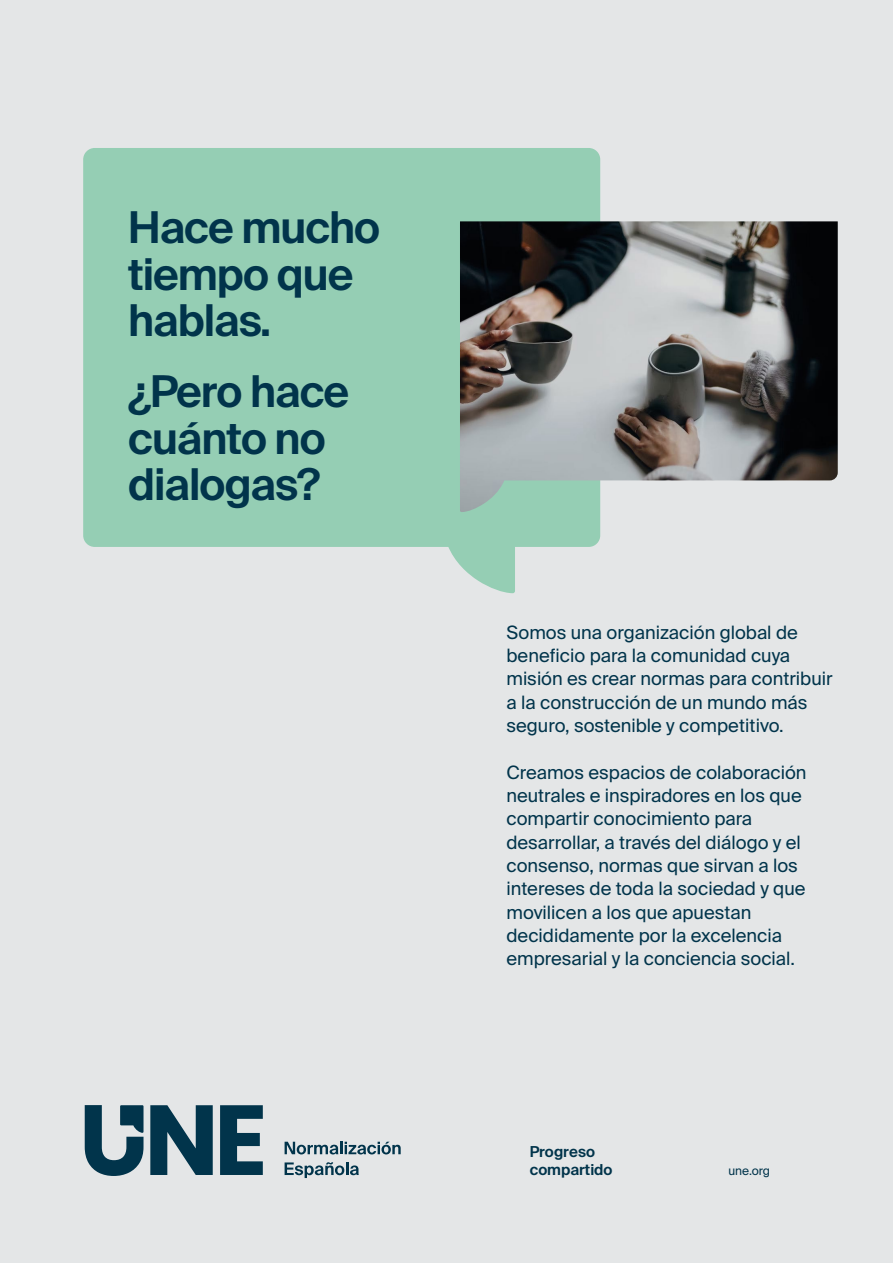
<style>
.page{position:relative;width:893px;height:1263px;background:#e4e6e7}
.page>*{position:absolute;margin:0;border:0;box-sizing:border-box;transform-origin:0 0}
.t1{font:600 43.8px/46.7px "Suisse Intl";letter-spacing:-.025em;color:#01344b}
.t2{font:18.45px/23.4px "Suisse Intl";color:#01344b}
.t3{font:600 15.15px/17.9px "Suisse Intl";color:#01344b}
.t4{font:12px "Suisse Intl";color:#01344b}
</style>
<div class="page">
<svg style="left:448px;top:547px;width:67px;height:46px"></svg>
<div style="left:83px;top:148px;width:517px;height:399px;background:#95ceb4;border-radius:11px"></div>
<img style="left:460px;top:221px;width:378px;height:291px">
<svg style="left:150px;top:1105px;width:63px;height:70px"></svg>
<svg style="left:220px;top:1105px;width:43px;height:70px"></svg>
<svg style="left:85px;top:1105px;width:59px;height:71px"></svg>
<svg style="left:285px;top:1142px;width:116px;height:12px"></svg>
<svg style="left:285px;top:1162px;width:74px;height:16px"></svg>
<h1 class="t1" style="left:128px;top:205px;width:253px">Hace mucho tiempo que hablas.</h1>
<h1 class="t1" style="left:128px;top:369px;width:223px">¿Pero hace cuánto no dialogas?</h1>
<p class="t2" style="left:506px;top:620px;width:328px">Somos una organización global de beneficio para la comunidad cuya misión es crear normas para contribuir a la construcción de un mundo más seguro, sostenible y competitivo.</p>
<p class="t2" style="left:506px;top:760px;width:302px">Creamos espacios de colaboración neutrales e inspiradores en los que compartir conocimiento para desarrollar, a través del diálogo y el consenso, normas que sirvan a los intereses de toda la sociedad y que movilicen a los que apuestan decididamente por la excelencia empresarial y la conciencia social.</p>
<p class="t3" style="left:530px;top:1143px;width:84px">Progreso compartido</p>
<p class="t4" style="left:728px;top:1164px;width:43px">une.org</p>
</div>
